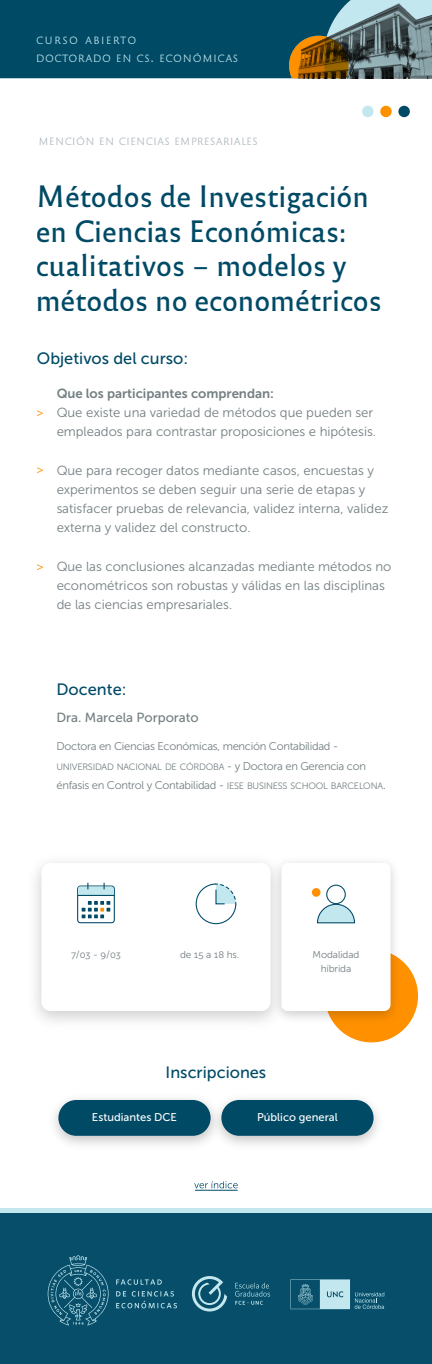
<style>
.page{position:relative;width:432px;height:1364px;background:#fff}
.page>*{position:absolute;margin:0;border:0;box-sizing:border-box;transform-origin:0 0}
.t1{font:28.8px/34.6px "Reforma 2018 Gris";color:#004a66}
.t2{font:16.4px "Museo Sans 500";color:#004a66}
.t3{font:13.2px/19.2px "Museo Sans 300";color:#737f82}
.t4{font:13.2px "Museo Sans 700";color:#737f82}
.t5{font:13.2px "Museo Sans 500";color:#737f82}
.t6{font:13.2px "Museo Sans 300";color:#ff9000}
.t7{font:11.2px "Museo Sans 300";letter-spacing:-.025em;color:#737f82}
.t8{font:11.2px "Museo Sans 500";color:#fff}
.t9{font:10px/14px "Museo Sans 300";letter-spacing:-.01em;color:#737f82;text-align:center}
.t10{font:9.8px/18px "Reforma 2018 Blanca";letter-spacing:.075em;color:#c2e7ef}
.t11{font:9.8px "Reforma 2018 Blanca";letter-spacing:.045em;color:#adb8bc}
.t12{font:9.24px "Museo Sans 300";letter-spacing:-.025em;color:#737f82}
.s1{font-size:14px}
.s2{font-size:11.2px}
.s3{font-size:9.24px}
.s4{font-size:13.2px}
</style>
<div class="page">
<div style="left:0;top:0;width:289px;height:78px;background:#004a66"></div>
<svg style="left:289px;top:0;width:143px;height:78px"></svg>
<div style="left:325px;top:949px;width:93px;height:93px;background:#ff9000;border-radius:50%"></div>
<img style="left:54px;top:1098px;width:151px;height:47px">
<div style="left:58px;top:1100px;width:153px;height:35px;background:#004a66;border-radius:18px"></div>
<img style="left:205px;top:1098px;width:173px;height:47px">
<div style="left:221px;top:1100px;width:153px;height:35px;background:#004a66;border-radius:18px"></div>
<div style="left:362px;top:106px;width:12px;height:11px;background:#c2e7ef;border-radius:50%"></div>
<div style="left:380px;top:106px;width:12px;height:11px;background:#ff9000;border-radius:50%"></div>
<div style="left:398px;top:106px;width:12px;height:11px;background:#004a66;border-radius:50%"></div>
<div style="left:0;top:1212px;width:432px;height:152px;background:#064e69"></div>
<svg style="left:48px;top:1255px;width:129px;height:70px"></svg>
<svg style="left:291px;top:1279px;width:93px;height:30px"></svg>
<svg style="left:235px;top:1282px;width:35px;height:22px"></svg>
<svg style="left:192px;top:1276px;width:35px;height:35px"></svg>
<hr style="left:0;top:1208px;width:432px;height:4px;background:#c2e7ef">
<img style="left:267px;top:859px;width:138px;height:169px">
<div style="left:281px;top:863px;width:110px;height:148px;background:#fff;border-radius:6px"></div>
<div style="left:77px;top:885px;width:38px;height:38px;border:1px solid #004a66;border-radius:3px"></div>
<svg style="left:78px;top:882px;width:36px;height:36px"></svg>
<svg style="left:195px;top:883px;width:42px;height:41px"></svg>
<div style="left:326px;top:884px;width:20px;height:20px;border:1px solid #004a66;border-radius:50%"></div>
<svg style="left:317px;top:903px;width:38px;height:21px"></svg>
<div style="left:312px;top:888px;width:9px;height:8px;background:#ff9000;border-radius:50%"></div>
<svg style="left:194px;top:1181px;width:44px;height:7px"></svg>
<hr style="left:195px;top:1190px;width:43px;height:1px;background:#004a66">
<p class="t10" style="left:36px;top:31px;width:204px">CURSO ABIERTO<br>DOCTORADO EN CS<span class="s1">.</span> ECONÓMICAS</p>
<p class="t11" style="left:38px;top:135px;width:221px">MENCIÓN EN CIENCIAS EMPRESARIALES</p>
<h1 class="t1" style="left:36px;top:179px;width:348px">Métodos de Investigación en Ciencias Económicas: cualitativos – modelos y métodos no econométricos</h1>
<p class="t2" style="left:37px;top:349px;width:153px">Objetivos del curso:</p>
<p class="t4" style="left:56px;top:386px;width:219px">Que los participantes comprendan:</p>
<p class="t3" style="left:56px;top:403px;width:321px">Que existe una variedad de métodos que pueden ser empleados para contrastar proposiciones e hipótesis.</p>
<p class="t3" style="left:56px;top:460px;width:333px">Que para recoger datos mediante casos, encuestas y experimentos se deben seguir una serie de etapas y satisfacer pruebas de relevancia, validez interna, validez externa y validez del constructo.</p>
<p class="t3" style="left:56px;top:556px;width:337px">Que las conclusiones alcanzadas mediante métodos no econométricos son robustas y válidas en las disciplinas de las ciencias empresariales.</p>
<p class="t6" style="left:37px;top:405px;width:9px">&gt;</p>
<p class="t6" style="left:37px;top:463px;width:9px">&gt;</p>
<p class="t6" style="left:37px;top:559px;width:9px">&gt;</p>
<p class="t2" style="left:56px;top:680px;width:72px">Docente:</p>
<p class="t5" style="left:56px;top:710px;width:144px">Dra. Marcela Porporato</p>
<p class="t7" style="left:56px;top:740px;width:284px">Doctora en Ciencias Económicas, mención Contabilidad -</p>
<p class="t12" style="left:56px;top:761px;width:311px">UNIVERSIDAD NACIONAL DE CÓRDOBA <span class="s2">- y Doctora en Gerencia con</span></p>
<p class="t7" style="left:56px;top:779px;width:331px">énfasis en Control y Contabilidad - <span class="s3">IESE BUSINESS SCHOOL BARCELONA</span><span class="s4">.</span></p>
<p class="t9" style="left:71px;top:947px;width:51px">7/03 - 9/03</p>
<p class="t9" style="left:180px;top:947px;width:61px">de 15 a 18 hs.</p>
<p class="t2" style="left:166px;top:1063px;width:102px">Inscripciones</p>
<p class="t9" style="left:313px;top:947px;width:48px">Modalidad híbrida</p>
<p class="t8" style="left:92px;top:1111px;width:87px">Estudiantes DCE</p>
<p class="t8" style="left:257px;top:1111px;width:82px">Público general</p>
</div>
